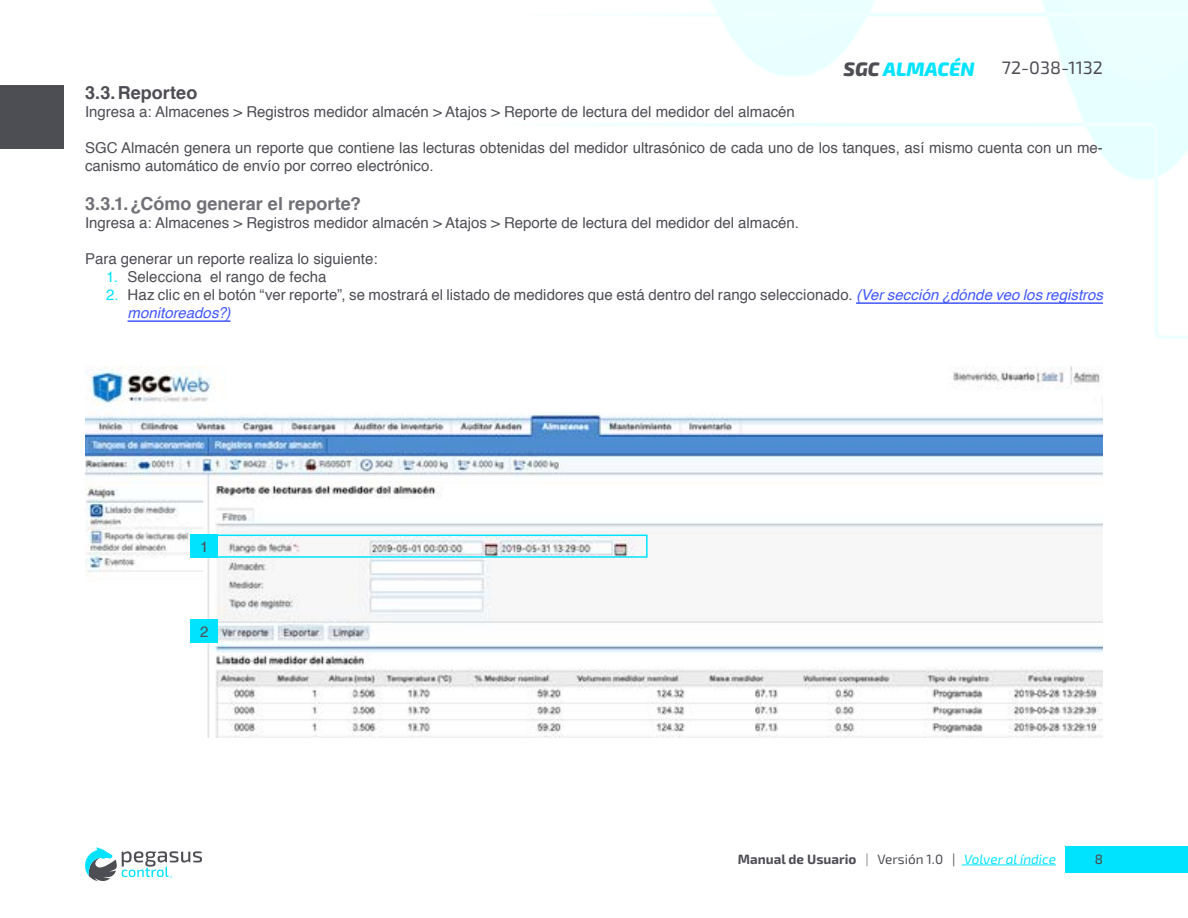
<style>
.page{position:relative;width:1188px;height:918px;background:#fff}
.page>*{position:absolute;margin:0;border:0;box-sizing:border-box;transform-origin:0 0}
.t1{font:italic 800 19.5px "Exo 2";color:#00e3ff}
.t2{font:700 18px "Helvetica";color:#707076}
.t3{font:700 18px "Helvetica";letter-spacing:.005em;color:#4d4d54}
.t4{font:18px "Exo 2";color:#4d4d54}
.t5{font:15px/18px "Helvetica";color:#4d4d54}
.t6{font:700 13.5px "Exo 2";color:#4d4d54}
.t7{font:500 13.5px "Exo 2";color:#4d4d54}
.s1{color:#4d4d54}
.s2{color:#00e3ff}
.s3{font-style:italic;color:#4157ff}
.s4{font-weight:400;color:#828287}
.s5{font-weight:400}
.s6{font-weight:400;font-style:italic;color:#00e3ff}
</style>
<div class="page">
<img style="left:1px;top:0;width:1187px;height:882px">
<div style="left:1066px;top:846px;width:122px;height:27px;background:#00e3ff"></div>
<div style="left:1px;top:85px;width:63px;height:63px;background:#4d4d54"></div>
<hr style="left:962px;top:865px;width:94px;height:1px;background:#00e3ff">
<svg style="left:85px;top:847px;width:117px;height:34px"></svg>
<hr style="left:856px;top:302px;width:247px;height:2px;background:#4157ff">
<hr style="left:128px;top:320px;width:103px;height:2px;background:#4157ff">
<img style="left:85px;top:367px;width:1018px;height:371px">
<div style="left:191px;top:535px;width:27px;height:23px;background:#00e3ff"></div>
<div style="left:191px;top:619px;width:27px;height:24px;background:#00e3ff"></div>
<div style="left:213px;top:535px;width:435px;height:23px;border:2px solid #00e3ff"></div>
<h1 class="t1" style="left:844px;top:53px;width:133px"><span class="s1">SGC</span> ALMACÉN</h1>
<p class="t4" style="left:1002px;top:56px;width:103px">72-038-1132</p>
<p class="t3" style="left:85px;top:78px;width:114px">3.3.Reporteo</p>
<p class="t5" style="left:85px;top:103px;width:711px">Ingresa a: Almacenes &gt; Registros medidor almacén &gt; Atajos &gt; Reporte de lectura del medidor del almacén</p>
<p class="t5" style="left:85px;top:139px;width:1019px">SGC Almacén genera un reporte que contiene las lecturas obtenidas del medidor ultrasónico de cada uno de los tanques, así mismo cuenta con un me&shy;canismo automático de envío por correo electrónico.</p>
<p class="t2" style="left:85px;top:189px;width:278px">3.3.1.¿Cómo generar el reporte?</p>
<p class="t5" style="left:85px;top:214px;width:716px">Ingresa a: Almacenes &gt; Registros medidor almacén &gt; Atajos &gt; Reporte de lectura del medidor del almacén.</p>
<p class="t5" style="left:85px;top:250px;width:294px">Para generar un reporte realiza lo siguiente:</p>
<p class="t5" style="left:106px;top:268px;width:222px"><span class="s2">1.</span> Selecciona el rango de fecha</p>
<p class="t5" style="left:128px;top:286px;width:977px;text-indent:-21px"><span class="s2">2.</span> Haz clic en el botón “ver reporte”, se mostrará el listado de medidores que está dentro del rango seleccionado. <span class="s3">(Ver sección ¿dónde veo los registros monitoreados?)</span></p>
<p class="t5" style="left:200px;top:538px;width:10px">1</p>
<p class="t5" style="left:200px;top:623px;width:10px">2</p>
<p class="t6" style="left:738px;top:849px;width:320px">Manual de Usuario <span class="s4">|</span> <span class="s5">Versión 1.0 |</span> <span class="s6">Volver al índice</span></p>
<p class="t7" style="left:1095px;top:849px;width:10px">8</p>
</div>
